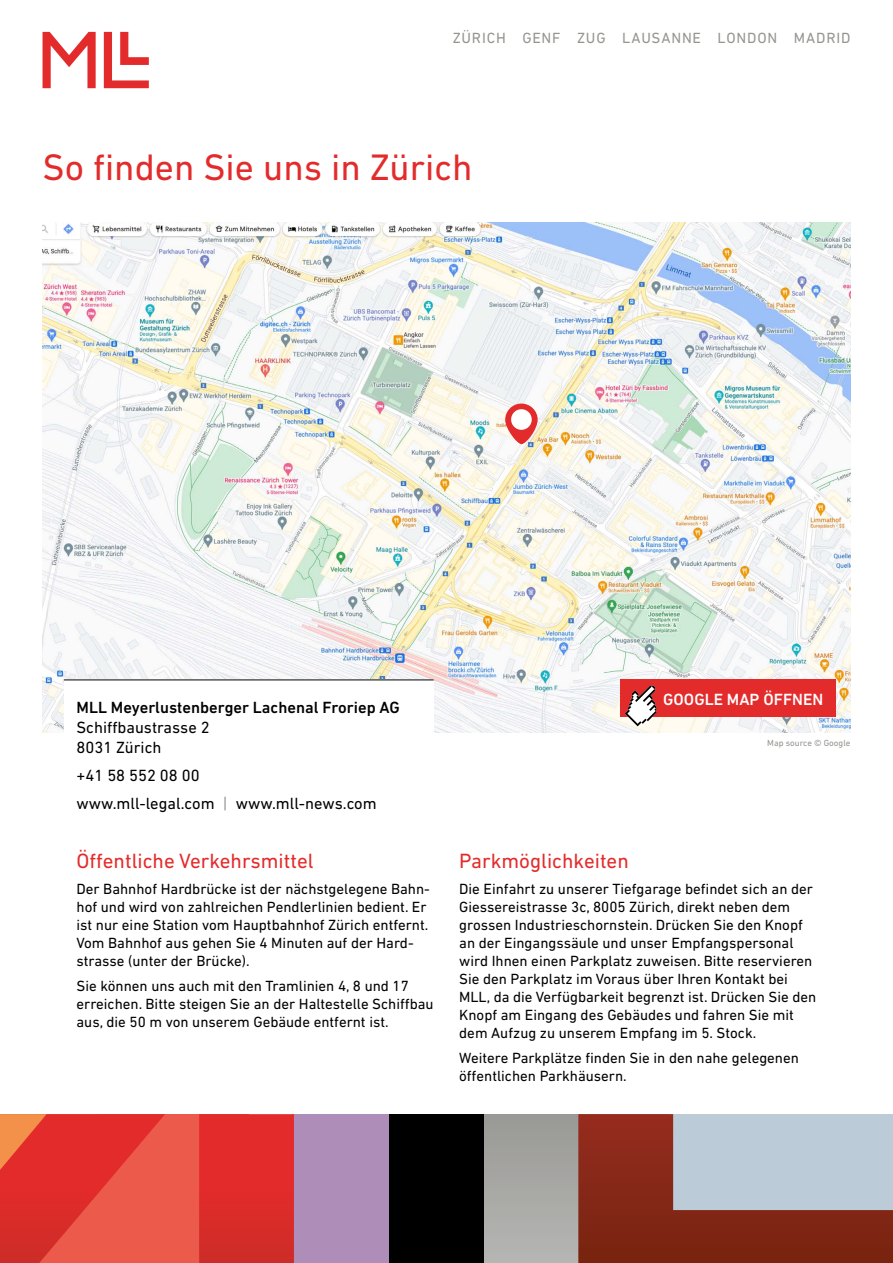
<style>
.page{position:relative;width:893px;height:1263px;background:#fff}
.page>*{position:absolute;margin:0;border:0;box-sizing:border-box;transform-origin:0 0}
.Titel{font:37.5px "DIN Next LT Pro";color:#e42b2b}
.Untertitel{font:21px "DIN Next LT Pro";color:#e42b2b}
.Adresse{font:500 16.5px/19.8px "DIN Next LT Pro";color:#000}
.Adresse-2{font:16.5px "DIN Next LT Pro";color:#000}
.Button{font:500 16.5px "DIN Next LT Pro";color:#fff}
.Grundtext_de{font:15px/18px "DIN Next LT Pro";color:#000}
.t1{font:15px "DIN Next LT Pro";letter-spacing:.055em;color:#959490}
.t2{font:9px "DIN Next LT Pro";color:#959490}
.s1{font-weight:400}
.s2{color:#959490}
</style>
<div class="page">
<svg style="left:104px;top:32px;width:45px;height:56px"></svg>
<svg style="left:43px;top:32px;width:53px;height:56px"></svg>
<div style="left:480px;top:1114px;width:413px;height:149px;background:linear-gradient(to bottom,#999995,#b5b5b4)"></div>
<div style="left:292px;top:1114px;width:98px;height:149px;background:#af8db9"></div>
<div style="left:389px;top:1114px;width:95px;height:149px;background:#000"></div>
<svg style="left:578px;top:1114px;width:315px;height:149px;background:#9b706c"></svg>
<svg style="left:0;top:1114px;width:294px;height:149px;background:#e33d36"></svg>
<img style="left:43px;top:223px;width:807px;height:510px">
<svg style="left:505px;top:404px;width:33px;height:40px"></svg>
<div style="left:511px;top:409px;width:21px;height:21px;background:#fff;border-radius:50%"></div>
<div style="left:64px;top:679px;width:370px;height:173px;background:#fff"></div>
<hr style="left:64px;top:679px;width:370px;height:1px;background:#000">
<div style="left:621px;top:679px;width:215px;height:38px;background:#e42b2b"></div>
<svg style="left:625px;top:685px;width:32px;height:41px"></svg>
<p class="t1" style="left:453px;top:29px;width:399px">ZÜRICH GENF ZUG LAUSANNE LONDON MADRID</p>
<p class="Titel" style="left:43px;top:146px;width:431px">So finden Sie uns in Zürich</p>
<p class="Adresse" style="left:77px;top:697px;width:325px">MLL Meyerlustenberger Lachenal Froriep AG<br><span class="s1">Schiffbaustrasse 2<br>8031 Zürich</span></p>
<p class="Adresse-2" style="left:77px;top:766px;width:125px">+41 58 552 08 00</p>
<p class="Adresse-2" style="left:77px;top:794px;width:302px">www.mll-legal.com <span class="s2">|</span> www.mll-news.com</p>
<p class="Button" style="left:663px;top:689px;width:162px">GOOGLE MAP ÖFFNEN</p>
<p class="t2" style="left:767px;top:738px;width:85px">Map source © Google</p>
<p class="Untertitel" style="left:77px;top:848px;width:239px">Öffentliche Verkehrsmittel</p>
<p class="Grundtext_de" style="left:77px;top:880px;width:355px">Der Bahnhof Hardbrücke ist der nächstgelegene Bahn&shy;hof und wird von zahlreichen Pendlerlinien bedient. Er ist nur eine Station vom Hauptbahnhof Zürich entfernt.<br>Vom Bahnhof aus gehen Sie 4 Minuten auf der Hard&shy;strasse (unter der Brücke).</p>
<p class="Grundtext_de" style="left:77px;top:976px;width:359px">Sie können uns auch mit den Tramlinien 4, 8 und 17 erreichen. Bitte steigen Sie an der Haltestelle Schiffbau aus, die 50 m von unserem Gebäude entfernt ist.</p>
<p class="Untertitel" style="left:459px;top:848px;width:171px">Parkmöglichkeiten</p>
<p class="Grundtext_de" style="left:459px;top:880px;width:359px">Die Einfahrt zu unserer Tiefgarage befindet sich an der Giessereistrasse 3c, 8005 Zürich, direkt neben dem grossen Industrieschornstein. Drücken Sie den Knopf an der Eingangssäule und unser Empfangspersonal wird Ihnen einen Parkplatz zuweisen. Bitte reservieren Sie den Parkplatz im Voraus über Ihren Kontakt bei MLL, da die Verfügbarkeit begrenzt ist. Drücken Sie den Knopf am Eingang des Gebäudes und fahren Sie mit dem Aufzug zu unserem Empfang im 5. Stock.</p>
<p class="Grundtext_de" style="left:459px;top:1048px;width:341px">Weitere Parkplätze finden Sie in den nahe gelegenen öffentlichen Parkhäusern.</p>
</div>
